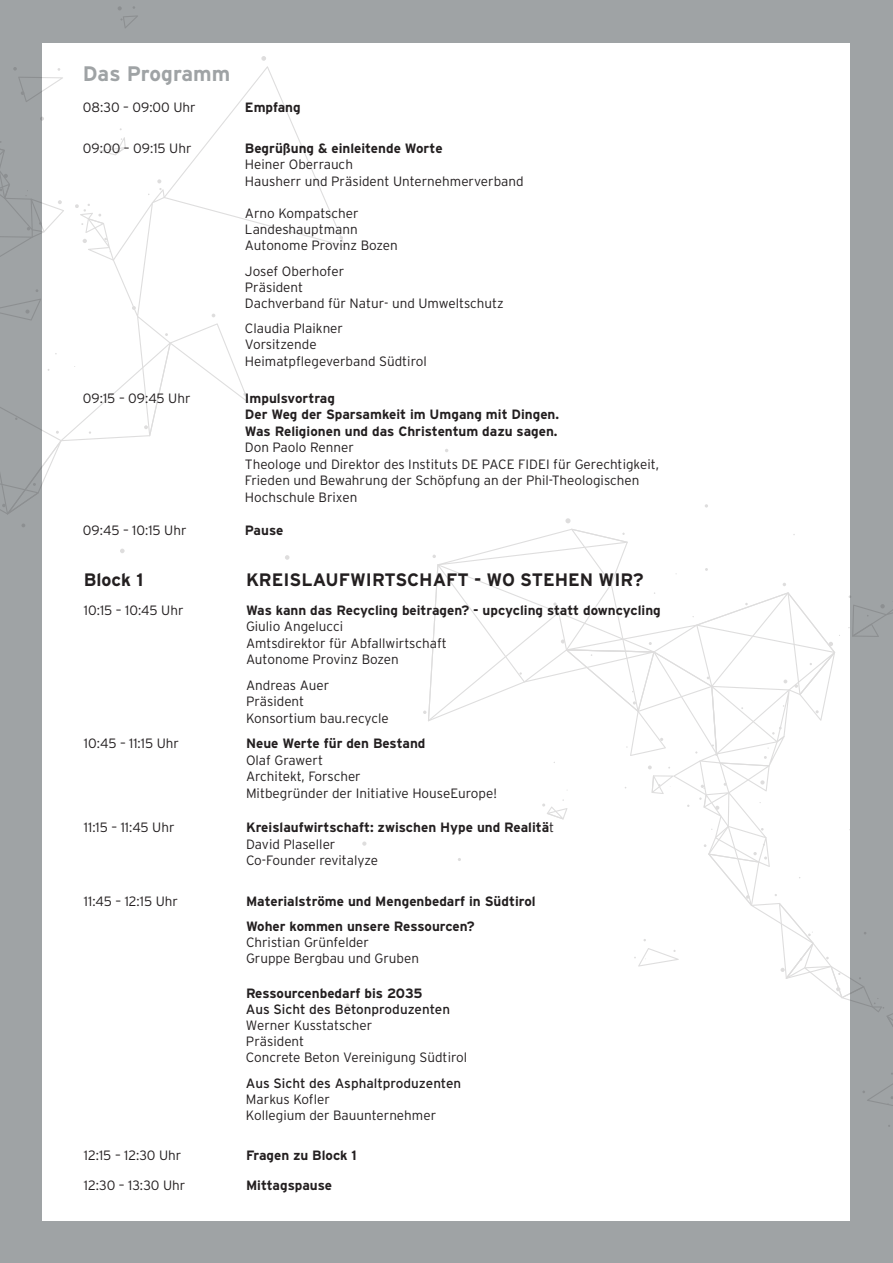
<style>
.page{position:relative;width:893px;height:1263px;background:#9fa3a5}
.page>*{position:absolute;margin:0;border:0;box-sizing:border-box;transform-origin:0 0}
.t1{font:700 21px "Interstate";color:#9fa3a5}
.t2{font:700 18px "Interstate";color:#231f20}
.t3{font:300 13.5px/16.5px "Interstate";color:#231f20}
.t4{font:700 13.5px "Interstate";color:#231f20}
.t5{font:13.5px "Interstate";color:#231f20}
.s1{font-weight:700}
.s2{font-weight:300}
</style>
<div class="page">
<div style="left:43px;top:43px;width:807px;height:1177px;background:#fff"></div>
<svg style="left:285px;top:555px;width:5px;height:5px"></svg>
<svg style="left:120px;top:549px;width:5px;height:4px"></svg>
<svg style="left:118px;top:6px;width:20px;height:22px"></svg>
<svg style="left:0;top:56px;width:345px;height:458px"></svg>
<svg style="left:362px;top:841px;width:4px;height:5px"></svg>
<svg style="left:565px;top:518px;width:6px;height:5px"></svg>
<svg style="left:863px;top:1084px;width:30px;height:22px"></svg>
<svg style="left:423px;top:529px;width:470px;height:498px"></svg>
<p class="t1" style="left:83px;top:62px;width:149px">Das Programm</p>
<p class="t3" style="left:83px;top:99px;width:114px">08:30 – 09:00 Uhr</p>
<p class="t4" style="left:245px;top:100px;width:57px">Empfang</p>
<p class="t3" style="left:83px;top:140px;width:110px">09:00 – 09:15 Uhr</p>
<p class="t4" style="left:245px;top:141px;width:199px">Begrüßung &amp; einleitende Worte</p>
<p class="t3" style="left:245px;top:156px;width:280px">Heiner Oberrauch<br>Hausherr und Präsident Unternehmerverband</p>
<p class="t3" style="left:245px;top:205px;width:115px">Arno Kompatscher<br>Landeshauptmann</p>
<p class="t3" style="left:245px;top:237px;width:154px">Autonome Provinz Bozen</p>
<p class="t3" style="left:245px;top:262px;width:101px">Josef Oberhofer</p>
<p class="t3" style="left:245px;top:279px;width:60px">Präsident</p>
<p class="t3" style="left:245px;top:295px;width:260px">Dachverband für Natur- und Umweltschutz</p>
<p class="t3" style="left:245px;top:320px;width:100px">Claudia Plaikner</p>
<p class="t3" style="left:245px;top:336px;width:73px">Vorsitzende</p>
<p class="t3" style="left:245px;top:352px;width:183px">Heimatpflegeverband Südtirol</p>
<p class="t3" style="left:83px;top:390px;width:109px">09:15 – 09:45 Uhr</p>
<p class="t3" style="left:245px;top:390px;width:415px"><span class="s1">Impulsvortrag<br>Der Weg der Sparsamkeit im Umgang mit Dingen.<br>Was Religionen und das Christentum dazu sagen.<br></span>Don Paolo Renner<br>Theologe und Direktor des Instituts DE PACE FIDEI für Gerechtigkeit, Frieden und Bewahrung der Schöpfung an der Phil-Theologischen Hochschule Brixen</p>
<p class="t3" style="left:83px;top:522px;width:105px">09:45 – 10:15 Uhr</p>
<p class="t4" style="left:245px;top:523px;width:40px">Pause</p>
<p class="t2" style="left:84px;top:569px;width:61px">Block 1</p>
<p class="t2" style="left:246px;top:569px;width:399px">KREISLAUFWIRTSCHAFT - WO STEHEN WIR?</p>
<p class="t3" style="left:84px;top:601px;width:101px">10:15 – 10:45 Uhr</p>
<p class="t4" style="left:246px;top:602px;width:416px">Was kann das Recycling beitragen? - upcycling statt downcycling</p>
<p class="t3" style="left:246px;top:618px;width:99px">Giulio Angelucci</p>
<p class="t3" style="left:246px;top:634px;width:202px">Amtsdirektor für Abfallwirtschaft</p>
<p class="t3" style="left:246px;top:651px;width:154px">Autonome Provinz Bozen</p>
<p class="t3" style="left:246px;top:676px;width:85px">Andreas Auer</p>
<p class="t3" style="left:246px;top:693px;width:60px">Präsident</p>
<p class="t3" style="left:246px;top:709px;width:144px">Konsortium bau.recycle</p>
<p class="t3" style="left:84px;top:735px;width:97px">10:45 – 11:15 Uhr</p>
<p class="t4" style="left:246px;top:736px;width:181px">Neue Werte für den Bestand</p>
<p class="t3" style="left:246px;top:751px;width:79px">Olaf Grawert</p>
<p class="t3" style="left:246px;top:768px;width:252px">Architekt, Forscher<br>Mitbegründer der Initiative HouseEurope!</p>
<p class="t3" style="left:84px;top:819px;width:92px">11:15 – 11:45 Uhr</p>
<p class="t4" style="left:246px;top:820px;width:310px">Kreislaufwirtschaft: zwischen Hype und Realitä<span class="s2">t</span></p>
<p class="t3" style="left:246px;top:835px;width:134px">David Plaseller<br>Co-Founder revitalyze</p>
<p class="t3" style="left:84px;top:892px;width:96px">11:45 – 12:15 Uhr</p>
<p class="t4" style="left:246px;top:893px;width:291px">Materialströme und Mengenbedarf in Südtirol</p>
<p class="t4" style="left:246px;top:918px;width:230px">Woher kommen unsere Ressourcen?</p>
<p class="t3" style="left:246px;top:934px;width:125px">Christian Grünfelder</p>
<p class="t3" style="left:246px;top:950px;width:175px">Gruppe Bergbau und Gruben</p>
<p class="t4" style="left:246px;top:985px;width:178px">Ressourcenbedarf bis 2035</p>
<p class="t5" style="left:246px;top:1001px;width:206px">Aus Sicht des Betonproduzenten</p>
<p class="t3" style="left:246px;top:1017px;width:128px">Werner Kusstatscher</p>
<p class="t3" style="left:246px;top:1033px;width:60px">Präsident</p>
<p class="t3" style="left:246px;top:1049px;width:223px">Concrete Beton Vereinigung Südtirol</p>
<p class="t5" style="left:246px;top:1075px;width:217px">Aus Sicht des Asphaltproduzenten</p>
<p class="t3" style="left:246px;top:1090px;width:85px">Markus Kofler</p>
<p class="t3" style="left:246px;top:1107px;width:192px">Kollegium der Bauunternehmer</p>
<p class="t3" style="left:84px;top:1147px;width:99px">12:15 – 12:30 Uhr</p>
<p class="t4" style="left:246px;top:1148px;width:112px">Fragen zu Block 1</p>
<p class="t3" style="left:84px;top:1177px;width:103px">12:30 – 13:30 Uhr</p>
<p class="t4" style="left:246px;top:1178px;width:88px">Mittagspause</p>
</div>
